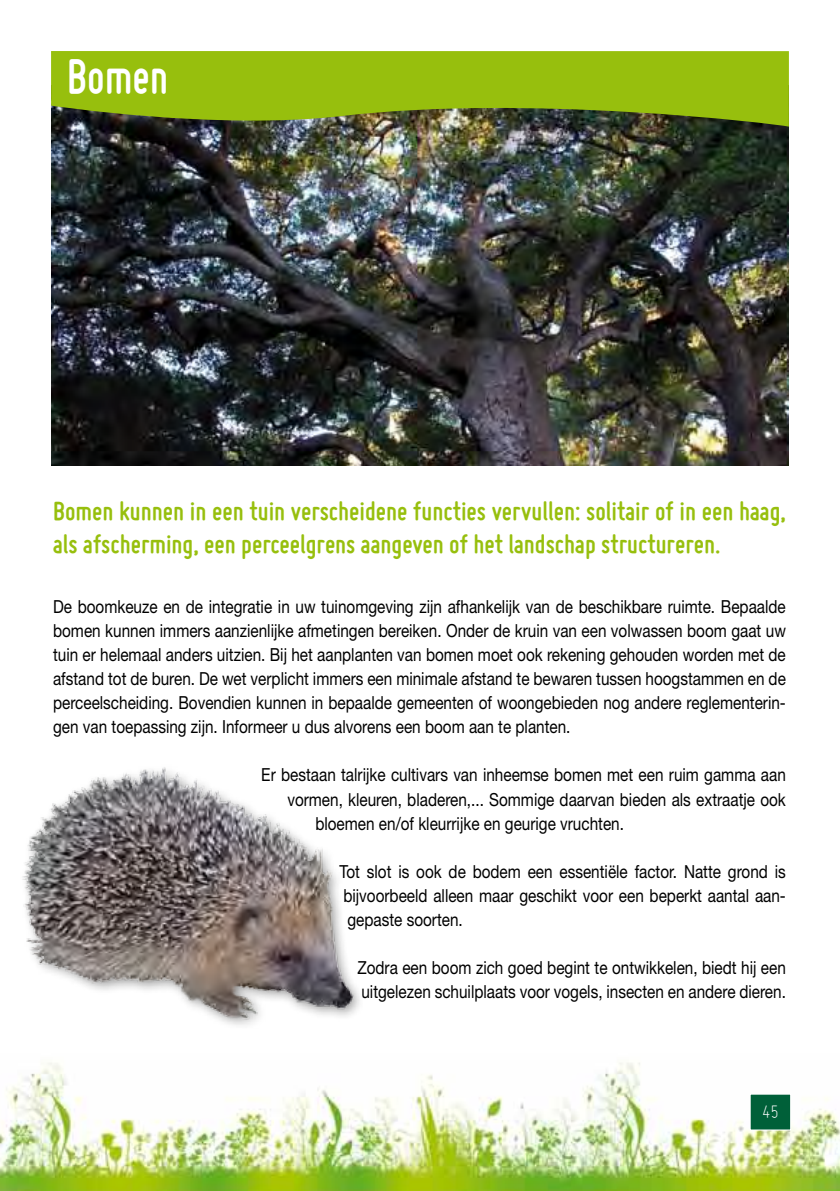
<style>
.page{position:relative;width:840px;height:1191px;background:#fff}
.page>*{position:absolute;margin:0;border:0;box-sizing:border-box;transform-origin:0 0}
.t1{font:700 52px "Miso";color:#fff;scale:.9 1}
.t2{font:700 28px/33.6px "Miso";color:#97bf0d}
.t3{font:300 20px "Miso";color:#fff}
.t4{font:18px/24px "Helvetica Neue";color:#000;text-align:justify;scale:.85 1}
</style>
<div class="page">
<img style="left:0;top:1062px;width:839px;height:129px">
<div style="left:749px;top:1093px;width:41px;height:37px;background:#006039;border:1px solid #fff"></div>
<img style="left:51px;top:131px;width:737px;height:334px">
<img style="left:0;top:767px;width:513px;height:309px">
<svg style="left:51px;top:51px;width:737px;height:80px;background:#85a516"></svg>
<h1 class="t1" style="left:67px;top:47px;width:114px">Bomen</h1>
<h2 class="t2" style="left:53px;top:494px;width:734px">Bomen kunnen in een tuin verscheidene functies vervullen: solitair of in een haag, als afscherming, een perceelgrens aangeven of het landschap structureren.</h2>
<p class="t4" style="left:53px;top:595px;width:863px">De boomkeuze en de integratie in uw tuinomgeving zijn afhankelijk van de beschikbare ruimte. Bepaalde bomen kunnen immers aanzienlijke afmetingen bereiken. Onder de kruin van een volwassen boom gaat uw tuin er helemaal anders uitzien. Bij het aanplanten van bomen moet ook rekening gehouden worden met de afstand tot de buren. De wet verplicht immers een minimale afstand te bewaren tussen hoogstammen en de perceelscheiding. Bovendien kunnen in bepaalde gemeenten of woongebieden nog andere reglementerin&shy;gen van toepassing zijn. Informeer u dus alvorens een boom aan te planten.</p>
<p class="t4" style="left:261px;top:763px;width:618px">Er bestaan talrijke cultivars van inheemse bomen met een ruim gamma aan</p>
<p class="t4" style="left:287px;top:787px;width:587px">vormen, kleuren, bladeren,... Sommige daarvan bieden als extraatje ook</p>
<p class="t4" style="left:315px;top:811px;width:364px">bloemen en/of kleurrijke en geurige vruchten.</p>
<p class="t4" style="left:339px;top:859px;width:526px">Tot slot is ook de bodem een essentiële factor. Natte grond is bijvoorbeeld alleen maar geschikt voor een beperkt aantal aan&shy;gepaste soorten.</p>
<p class="t4" style="left:357px;top:955px;width:505px">Zodra een boom zich goed begint te ontwikkelen, biedt hij een uitgelezen schuilplaats voor vogels, insecten en andere dieren.</p>
<p class="t3" style="left:761px;top:1100px;width:18px">45</p>
</div>
